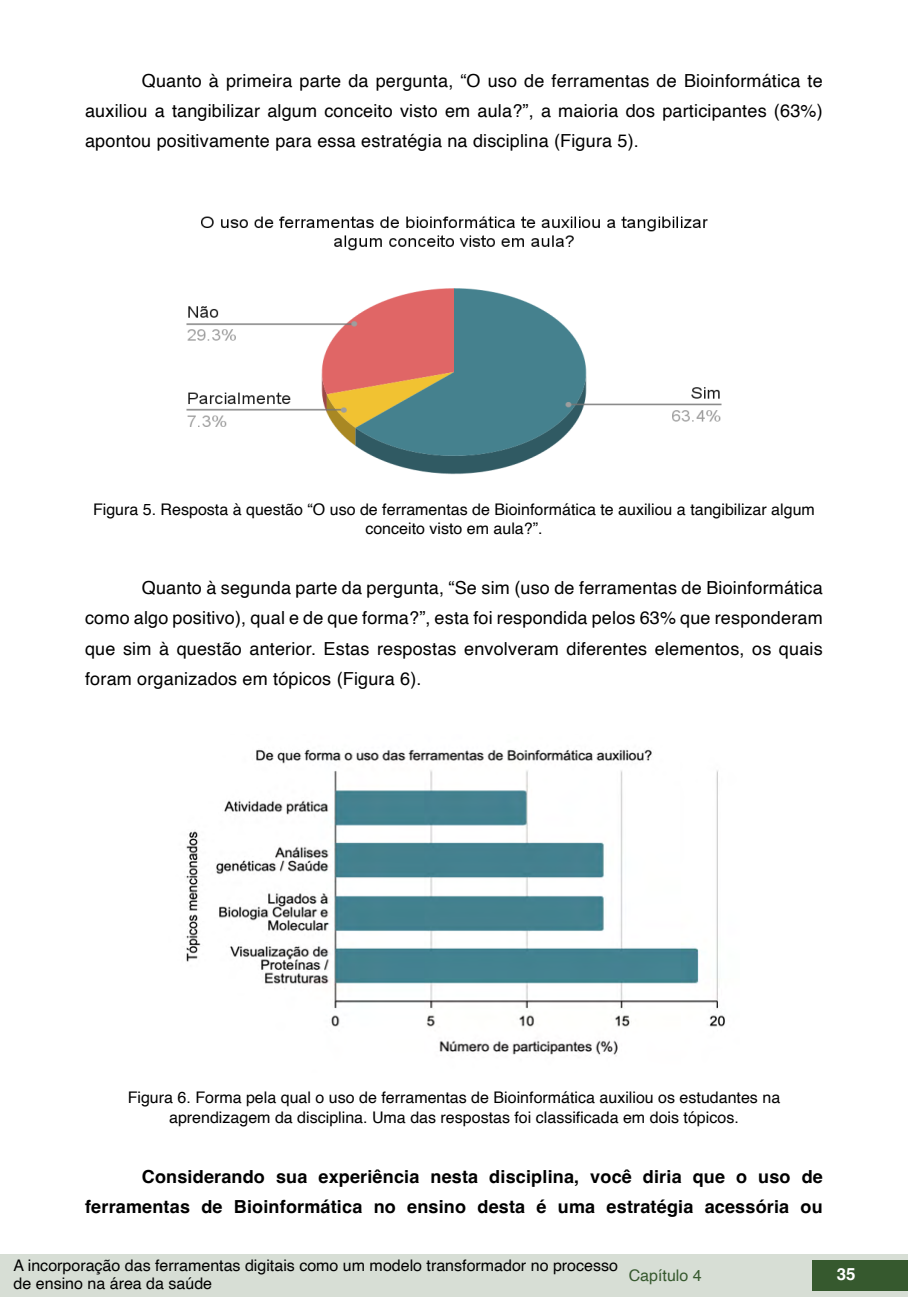
<style>
.page{position:relative;width:908px;height:1304px;background:#fff}
.page>*{position:absolute;margin:0;border:0;box-sizing:border-box;transform-origin:0 0}
.t1{font:18px/30px "Helvetica";letter-spacing:.01em;color:#000;text-align:justify}
.t2{font:700 18px/30px "Helvetica";letter-spacing:.01em;color:#000;text-align:right}
.t3{font:700 16.8px "Helvetica";color:#fff}
.t4{font:16px/19.2px "Helvetica";color:#000;text-align:center}
.t5{font:16px "Helvetica";color:#36592e}
</style>
<div class="page">
<div style="left:0;top:1254px;width:906px;height:43px;background:#d7ded5"></div>
<div style="left:812px;top:1261px;width:95px;height:30px;background:#36592e"></div>
<img style="left:186px;top:216px;width:536px;height:259px">
<img style="left:186px;top:749px;width:539px;height:306px">
<p class="t1" style="left:85px;top:66px;width:738px;text-indent:57px">Quanto à primeira parte da pergunta, “O uso de ferramentas de Bioinformática te auxiliou a tangibilizar algum conceito visto em aula?”, a maioria dos participantes (63%) apontou positivamente para essa estratégia na disciplina (Figura 5).</p>
<p class="t4" style="left:93px;top:501px;width:723px">Figura 5. Resposta à questão “O uso de ferramentas de Bioinformática te auxiliou a tangibilizar algum conceito visto em aula?”.</p>
<p class="t1" style="left:85px;top:574px;width:738px;text-indent:57px">Quanto à segunda parte da pergunta, “Se sim (uso de ferramentas de Bioinformática como algo positivo), qual e de que forma?”, esta foi respondida pelos 63% que responderam que sim à questão anterior. Estas respostas envolveram diferentes elementos, os quais foram organizados em tópicos (Figura 6).</p>
<p class="t4" style="left:128px;top:1089px;width:653px">Figura 6. Forma pela qual o uso de ferramentas de Bioinformática auxiliou os estudantes na aprendizagem da disciplina. Uma das respostas foi classificada em dois tópicos.</p>
<p class="t2" style="left:85px;top:1163px;width:739px">Considerando sua experiência nesta disciplina, você diria que o uso de ferramentas de Bioinformática no ensino desta é uma estratégia acessória ou</p>
<p class="t4" style="left:14px;top:1257px;width:605px;line-height:18.2px;text-align:left">A incorporação das ferramentas digitais como um modelo transformador no processo de ensino na área da saúde</p>
<p class="t5" style="left:628px;top:1263px;width:74px">Capítulo 4</p>
<p class="t3" style="left:836px;top:1264px;width:20px">35</p>
</div>
